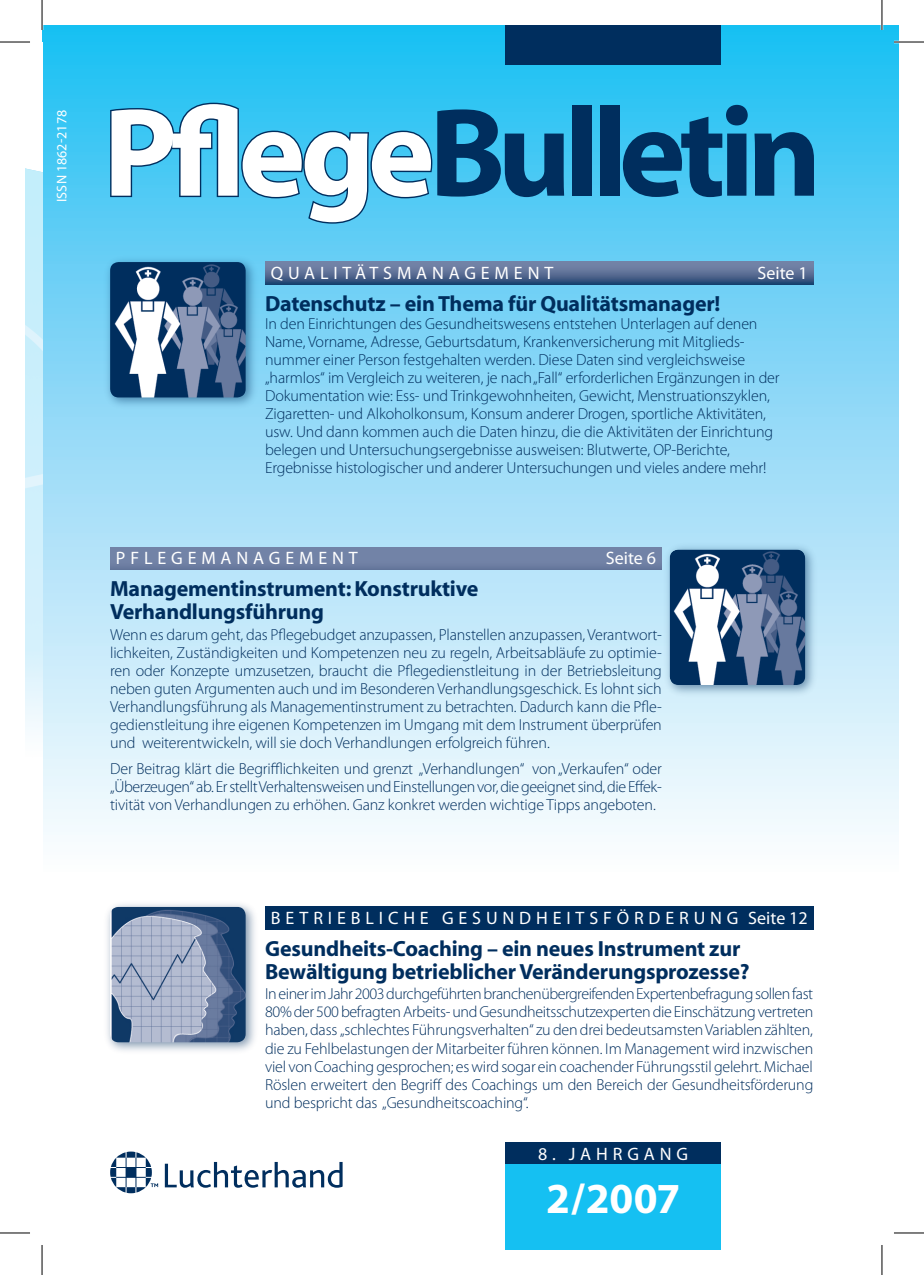
<style>
.page{position:relative;width:924px;height:1275px;background:#fff}
.page>*{position:absolute;margin:0;border:0;box-sizing:border-box;transform-origin:0 0}
.t1{font:700 127px "Myriad";letter-spacing:-.055em;color:#002e5e}
.t2{font:700 43px "Myriad";color:#fff}
.t3{font:700 22px/23px "Myriad";letter-spacing:-.01em;color:#002e5e}
.t4{font:18px "Myriad Pro";letter-spacing:.27em;color:#fff}
.t5{font:300 16px/18px "Myriad Pro";letter-spacing:-.01em;color:#002e5e;text-align:justify}
.t6{font:14px "Myriad Pro";color:#fff}
.s1{color:#fff}
</style>
<div class="page">
<div style="left:42px;top:25px;width:856px;height:846px;background:linear-gradient(to bottom,#24bdf2,#fffcfe)"></div>
<div style="left:505px;top:1142px;width:215px;height:108px;background:#002e5e"></div>
<svg style="left:109px;top:101px;width:324px;height:124px;background:#3cb3df"></svg>
<div style="left:265px;top:262px;width:548px;height:22px;background:linear-gradient(to bottom,#848fb1,#2e4d79)"></div>
<div style="left:110px;top:547px;width:551px;height:23px;background:#7283a7"></div>
<div style="left:265px;top:906px;width:548px;height:23px;background:#002e5e"></div>
<div style="left:505px;top:1165px;width:215px;height:85px;background:#15c0f2"></div>
<div style="left:505px;top:25px;width:215px;height:40px;background:#002e5e"></div>
<div style="left:102px;top:254px;width:158px;height:158px;background:#002e5e;opacity:.5"></div>
<img style="left:110px;top:262px;width:135px;height:135px;border-radius:9px">
<div style="left:661px;top:542px;width:158px;height:157px;background:#002e5e;opacity:.5"></div>
<img style="left:669px;top:549px;width:135px;height:136px;border-radius:9px">
<svg style="left:165px;top:1162px;width:177px;height:25px"></svg>
<svg style="left:110px;top:1151px;width:48px;height:42px"></svg>
<div style="left:102px;top:899px;width:158px;height:157px;background:#002e5e;opacity:.5"></div>
<img style="left:110px;top:907px;width:135px;height:135px;border-radius:9px">
<hr style="left:893px;top:41px;width:30px;height:2px;background:#fff">
<hr style="left:880px;top:0;width:2px;height:30px;background:#fff">
<hr style="left:0;top:42px;width:30px;height:1px;background:#000">
<hr style="left:893px;top:42px;width:30px;height:1px;background:#000">
<hr style="left:0;top:1232px;width:30px;height:1px;background:#000">
<hr style="left:893px;top:1232px;width:30px;height:1px;background:#000">
<hr style="left:42px;top:0;width:1px;height:30px;background:#000">
<hr style="left:42px;top:1245px;width:1px;height:30px;background:#000">
<hr style="left:881px;top:0;width:1px;height:30px;background:#000">
<hr style="left:881px;top:1245px;width:1px;height:30px;background:#000">
<svg style="left:25px;top:168px;width:17px;height:562px;background:#cff0fb"></svg>
<p class="t6" style="left:53px;top:202px;width:94px;rotate:-90deg">ISSN 1862-2178</p>
<h1 class="t1" style="left:103px;top:88px;width:719px"><span class="s1">Pflege</span>Bulletin</h1>
<p class="t4" style="left:271px;top:262px;width:284px">QUALI TÄTSMAN AGEMEN T</p>
<p class="t4" style="left:757px;top:262px;width:52px">SEITE 1</p>
<h3 class="t3" style="left:265px;top:292px;width:456px">Datenschutz – ein Thema für Qualitätsmanager!</h3>
<p class="t5" style="left:265px;top:314px;width:516px;text-align:left">In den Einrichtungen des Gesundheitswesens entstehen Unterlagen auf denen Name, Vorname, Adresse, Geburtsdatum, Krankenversicherung mit Mitglieds&shy;nummer einer Person festgehalten werden. Diese Daten sind vergleichsweise „harmlos“ im Vergleich zu weiteren, je nach „Fall“ erforderlichen Ergänzungen in der Dokumentation wie: Ess- und Trinkgewohnheiten, Gewicht, Menstruationszyklen, Zigaretten- und Alkoholkonsum, Konsum anderer Drogen, sportliche Aktivitäten, usw. Und dann kommen auch die Daten hinzu, die die Aktivitäten der Einrichtung belegen und Untersuchungsergebnisse ausweisen: Blutwerte, OP-Berichte, Ergebnisse histologischer und anderer Untersuchungen und vieles andere mehr!</p>
<p class="t4" style="left:116px;top:547px;width:243px">PFLEGEMAN AGEMEN T</p>
<p class="t4" style="left:605px;top:547px;width:52px">SEITE 6</p>
<h3 class="t3" style="left:110px;top:578px;width:369px">Managementinstrument: Konstruktive<br>Verhandlungsführung</h3>
<p class="t5" style="left:110px;top:625px;width:553px">Wenn es darum geht, das Pflegebudget anzupassen, Planstellen anzupassen, Verantwort&shy;lichkeiten, Zuständigkeiten und Kompetenzen neu zu regeln, Arbeitsabläufe zu optimie&shy;ren oder Konzepte umzusetzen, braucht die Pflegedienstleitung in der Betriebsleitung neben guten Argumenten auch und im Besonderen Verhandlungsgeschick. Es lohnt sich Verhandlungsführung als Managementinstrument zu betrachten. Dadurch kann die Pfle&shy;gedienstleitung ihre eigenen Kompetenzen im Umgang mit dem Instrument überprüfen und weiterentwickeln, will sie doch Verhandlungen erfolgreich führen.</p>
<p class="t5" style="left:110px;top:760px;width:553px">Der Beitrag klärt die Begrifflichkeiten und grenzt „Verhandlungen“ von „Verkaufen“ oder „Überzeugen“ ab. Er stellt Verhaltensweisen und Einstellungen vor, die geeignet sind, die Effek&shy;tivität von Verhandlungen zu erhöhen. Ganz konkret werden wichtige Tipps angeboten.</p>
<p class="t4" style="left:271px;top:907px;width:538px">BETRI EB LI CHE GESUN DHEI TSFÖRDERUN G SEITE 12</p>
<h3 class="t3" style="left:265px;top:937px;width:486px">Gesundheits-Coaching – ein neues Instrument zur<br>Bewältigung betrieblicher Veränderungsprozesse?</h3>
<p class="t5" style="left:265px;top:985px;width:549px">In einer im Jahr 2003 durchgeführten branchenübergreifenden Expertenbefragung sollen fast 80% der 500 befragten Arbeits- und Gesundheitsschutzexperten die Einschätzung vertreten haben, dass „schlechtes Führungsverhalten“ zu den drei bedeutsamsten Variablen zählten, die zu Fehlbelastungen der Mitarbeiter führen können. Im Management wird inzwischen viel von Coaching gesprochen; es wird sogar ein coachender Führungsstil gelehrt. Michael Röslen erweitert den Begriff des Coachings um den Bereich der Gesundheitsförderung und bespricht das „Gesundheitscoaching“.</p>
<p class="t4" style="left:538px;top:1143px;width:151px">8. JAHRGAN G</p>
<h2 class="t2" style="left:546px;top:1176px;width:136px">2/2007</h2>
</div>
